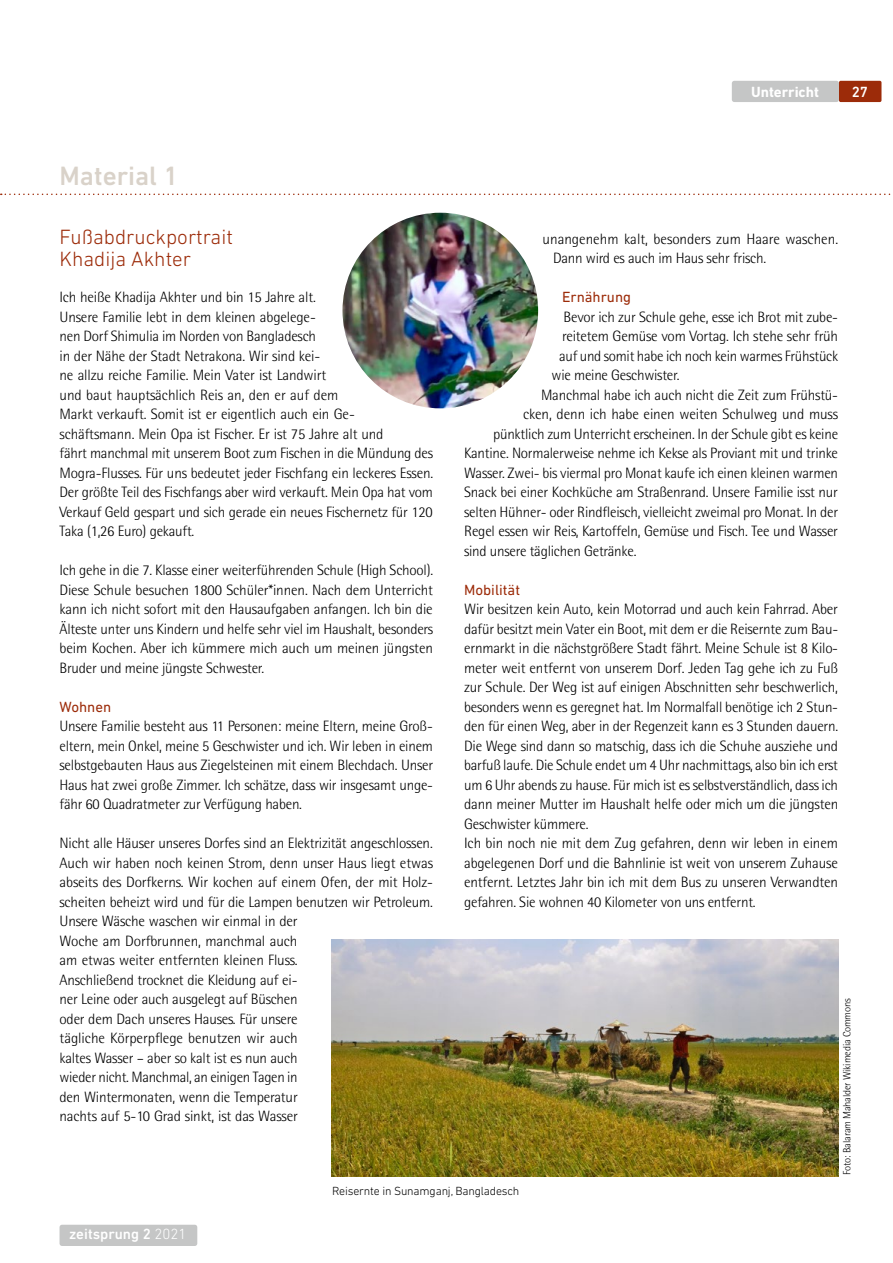
<style>
.page{position:relative;width:893px;height:1263px;background:#fff}
.page>*{position:absolute;margin:0;border:0;box-sizing:border-box;transform-origin:0 0}
.t1{font:500 27px "DIN Next LT Pro";color:#d9d2c9}
.t2{font:300 21px/22.5px "DIN Next LT Pro";color:#9c2b09}
.t3{font:300 15px/19.5px "Rotis Semi Sans Std";letter-spacing:-.015em;color:#000}
.t4{font:15px "DIN Next LT Pro";color:#9c2b09}
.t5{font:500 15px "DIN Next LT Pro";color:#fff}
.t6{font:700 15px "DIN Next LT Pro";color:#fff}
.t7{font:300 12px "DIN Next LT Pro";letter-spacing:-.015em;color:#000}
.t8{font:300 10.5px "Rotis Semi Sans Std";letter-spacing:-.015em;color:#000}
.s1{font-weight:300}
</style>
<div class="page">
<div style="left:839px;top:81px;width:42px;height:21px;background:#9c2b09;border-radius:2px"></div>
<div style="left:732px;top:81px;width:107px;height:21px;background:#c5c6c6;border-radius:3px"></div>
<svg style="left:1px;top:194px;width:890px;height:1px"></svg>
<img style="left:342px;top:213px;width:196px;height:195px;border-radius:98px">
<img style="left:332px;top:940px;width:507px;height:236px">
<div style="left:60px;top:1225px;width:137px;height:21px;background:#c5c6c6;border-radius:3px"></div>
<h1 class="t1" style="left:60px;top:160px;width:120px">Material 1</h1>
<h2 class="t2" style="left:60px;top:225px;width:175px">Fußabdruckportrait<br>Khadija Akhter</h2>
<p class="t3" style="left:60px;top:287px;width:375px">Ich heiße Khadija Akhter und bin 15 Jahre alt.<br>Unsere Familie lebt in dem kleinen abgelege-<br>nen Dorf Shimulia im Norden von Bangladesch<br>in der Nähe der Stadt Netrakona. Wir sind kei-<br>ne allzu reiche Familie. Mein Vater ist Landwirt<br>und baut hauptsächlich Reis an, den er auf dem<br>Markt verkauft. Somit ist er eigentlich auch ein Ge&shy;schäftsmann. Mein Opa ist Fischer. Er ist 75 Jahre alt und<br>fährt manchmal mit unserem Boot zum Fischen in die Mündung des Mogra-Flusses. Für uns bedeutet jeder Fischfang ein leckeres Essen.<br>Der größte Teil des Fischfangs aber wird verkauft. Mein Opa hat vom Verkauf Geld gespart und sich gerade ein neues Fischernetz für 120<br>Taka (1,26 Euro) gekauft.</p>
<p class="t3" style="left:60px;top:560px;width:375px;text-align:justify">Ich gehe in die 7. Klasse einer weiterführenden Schule (High School).<br>Diese Schule besuchen 1800 Schüler*innen. Nach dem Unterricht kann ich nicht sofort mit den Hausaufgaben anfangen. Ich bin die Älteste unter uns Kindern und helfe sehr viel im Haushalt, besonders beim Kochen. Aber ich kümmere mich auch um meinen jüngsten Bruder und meine jüngste Schwester.</p>
<p class="t4" style="left:60px;top:698px;width:53px">Wohnen</p>
<p class="t3" style="left:60px;top:716px;width:375px;text-align:justify">Unsere Familie besteht aus 11 Personen: meine Eltern, meine Groß&shy;eltern, mein Onkel, meine 5 Geschwister und ich. Wir leben in einem selbstgebauten Haus aus Ziegelsteinen mit einem Blechdach. Unser Haus hat zwei große Zimmer. Ich schätze, dass wir insgesamt unge&shy;fähr 60 Quadratmeter zur Verfügung haben.</p>
<p class="t3" style="left:60px;top:833px;width:375px">Nicht alle Häuser unseres Dorfes sind an Elektrizität angeschlossen.<br>Auch wir haben noch keinen Strom, denn unser Haus liegt etwas abseits des Dorfkerns. Wir kochen auf einem Ofen, der mit Holz&shy;scheiten beheizt wird und für die Lampen benutzen wir Petroleum.<br>Unsere Wäsche waschen wir einmal in der<br>Woche am Dorfbrunnen, manchmal auch<br>am etwas weiter entfernten kleinen Fluss.<br>Anschließend trocknet die Kleidung auf ei-<br>ner Leine oder auch ausgelegt auf Büschen<br>oder dem Dach unseres Hauses. Für unsere<br>tägliche Körperpflege benutzen wir auch<br>kaltes Wasser – aber so kalt ist es nun auch<br>wieder nicht. Manchmal, an einigen Tagen in<br>den Wintermonaten, wenn die Temperatur<br>nachts auf 5-10 Grad sinkt, ist das Wasser</p>
<p class="t6" style="left:751px;top:83px;width:70px">Unterricht</p>
<p class="t5" style="left:852px;top:83px;width:18px">27</p>
<p class="t3" style="left:553px;top:229px;width:287px;text-indent:-11px">unangenehm kalt, besonders zum Haare waschen.<br>Dann wird es auch im Haus sehr frisch.</p>
<p class="t4" style="left:562px;top:288px;width:71px">Ernährung</p>
<p class="t3" style="left:564px;top:307px;width:276px">Bevor ich zur Schule gehe, esse ich Brot mit zube-</p>
<p class="t3" style="left:562px;top:326px;width:278px">reitetem Gemüse vom Vortag. Ich stehe sehr früh</p>
<p class="t3" style="left:559px;top:346px;width:281px">auf und somit habe ich noch kein warmes Frühstück</p>
<p class="t3" style="left:552px;top:365px;width:130px">wie meine Geschwister.</p>
<p class="t3" style="left:541px;top:385px;width:298px">Manchmal habe ich auch nicht die Zeit zum Frühstü-</p>
<p class="t3" style="left:523px;top:404px;width:317px">cken, denn ich habe einen weiten Schulweg und muss</p>
<p class="t3" style="left:493px;top:424px;width:347px">pünktlich zum Unterricht erscheinen. In der Schule gibt es keine</p>
<p class="t3" style="left:464px;top:443px;width:375px">Kantine. Normalerweise nehme ich Kekse als Proviant mit und trinke</p>
<p class="t3" style="left:464px;top:463px;width:375px">Wasser. Zwei- bis viermal pro Monat kaufe ich einen kleinen warmen</p>
<p class="t3" style="left:464px;top:482px;width:375px">Snack bei einer Kochküche am Straßenrand. Unsere Familie isst nur</p>
<p class="t3" style="left:464px;top:502px;width:375px">selten Hühner- oder Rindfleisch, vielleicht zweimal pro Monat. In der</p>
<p class="t3" style="left:464px;top:521px;width:375px">Regel essen wir Reis, Kartoffeln, Gemüse und Fisch. Tee und Wasser</p>
<p class="t3" style="left:464px;top:541px;width:174px">sind unsere täglichen Getränke.</p>
<p class="t4" style="left:464px;top:581px;width:57px">Mobilität</p>
<p class="t3" style="left:464px;top:599px;width:376px">Wir besitzen kein Auto, kein Motorrad und auch kein Fahrrad. Aber dafür besitzt mein Vater ein Boot, mit dem er die Reisernte zum Bau&shy;ernmarkt in die nächstgrößere Stadt fährt. Meine Schule ist 8 Kilo&shy;meter weit entfernt von unserem Dorf. Jeden Tag gehe ich zu Fuß zur Schule. Der Weg ist auf einigen Abschnitten sehr beschwerlich, besonders wenn es geregnet hat. Im Normalfall benötige ich 2 Stun&shy;den für einen Weg, aber in der Regenzeit kann es 3 Stunden dauern.<br>Die Wege sind dann so matschig, dass ich die Schuhe ausziehe und barfuß laufe. Die Schule endet um 4 Uhr nachmittags, also bin ich erst um 6 Uhr abends zu hause. Für mich ist es selbstverständlich, dass ich dann meiner Mutter im Haushalt helfe oder mich um die jüngsten Geschwister kümmere.<br>Ich bin noch nie mit dem Zug gefahren, denn wir leben in einem abgelegenen Dorf und die Bahnlinie ist weit von unserem Zuhause entfernt. Letztes Jahr bin ich mit dem Bus zu unseren Verwandten gefahren. Sie wohnen 40 Kilometer von uns entfernt.</p>
<p class="t8" style="left:841px;top:1175px;width:178px;rotate:-90deg">Foto: Balaram Mahalder Wikimedia Commons</p>
<p class="t5" style="left:69px;top:1226px;width:119px">zeitsprung 2 <span class="s1">2021</span></p>
<p class="t7" style="left:332px;top:1184px;width:189px">Reisernte in Sunamganj, Bangladesch</p>
</div>
